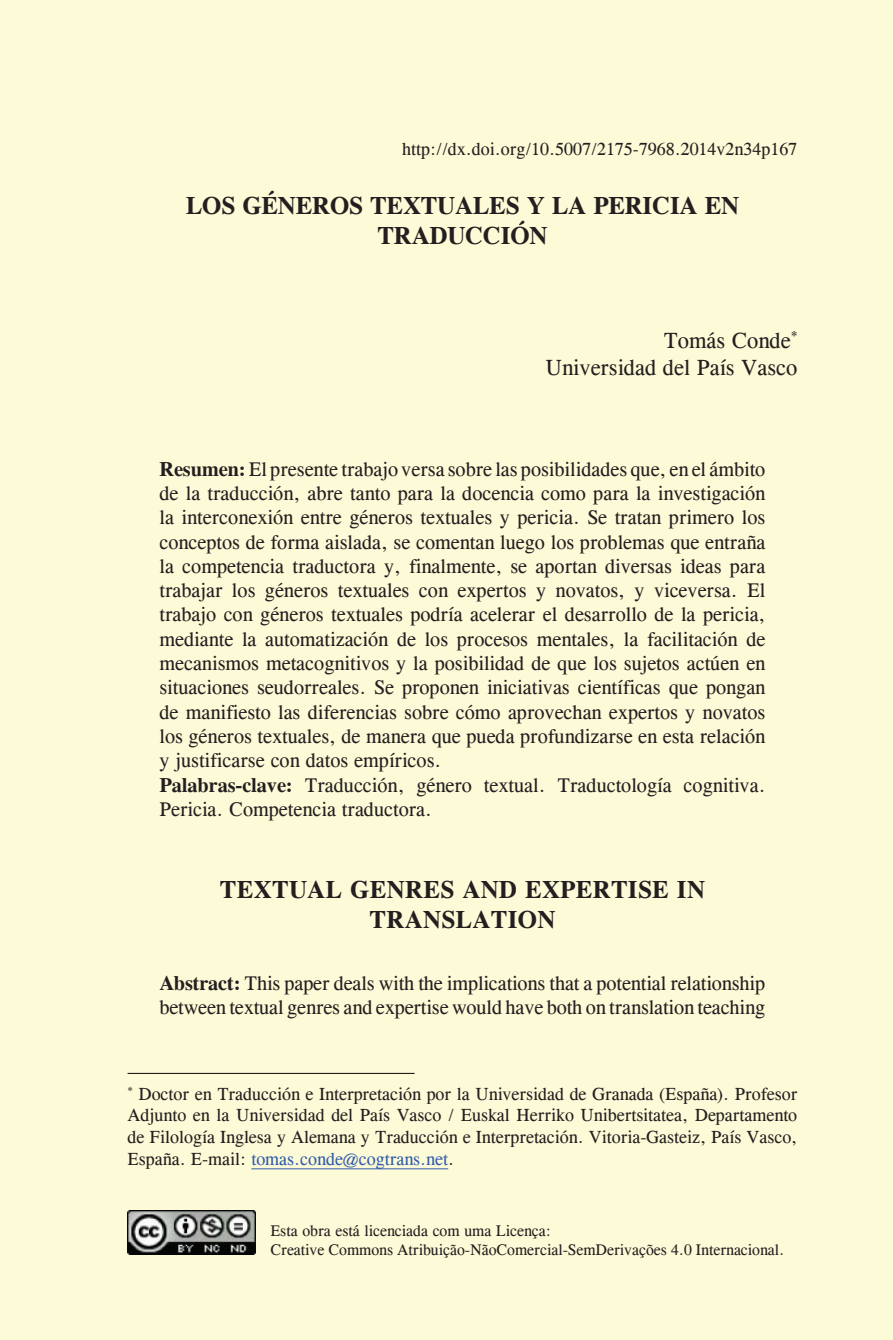
<style>
.page{position:relative;width:893px;height:1340px;background:#fff}
.page>*{position:absolute;margin:0;border:0;box-sizing:border-box;transform-origin:0 0}
.t1{font:700 24.75px/29.7px "CG Times";color:#231f20;text-align:center}
.t2{font:700 24.75px/29.7px "CG Times";letter-spacing:.02em;color:#231f20;text-align:center}
.t3{font:22.5px/27px "CG Times";color:#231f20;text-align:right}
.t4{font:20.25px/24.3px "CG Times";color:#231f20}
.t5{font:18px/21.8px "CG Times";color:#231f20;text-align:justify}
.t6{font:15.75px/18.9px "CG Times";color:#231f20}
.s1{font-weight:700}
.s2{color:#325caa}
.s3{color:#1f2020}
</style>
<div class="page">
<div style="left:0;top:0;width:893px;height:1339px;background:#fcfad7"></div>
<img style="left:128px;top:1210px;width:127px;height:44px">
<hr style="left:128px;top:1072px;width:287px;height:2px;background:#231f20">
<hr style="left:251px;top:1168px;width:197px;height:1px;background:#325caa">
<p class="t5" style="left:402px;top:138px;width:397px">http://dx.doi.org/10.5007/2175-7968.2014v2n34p167</p>
<p class="t1" style="left:186px;top:191px;width:555px">LOS GÉNEROS TEXTUALES Y LA PERICIA EN<br>TRADUCCIÓN</p>
<p class="t3" style="left:545px;top:327px;width:253px">Tomás Conde<sup>*<br></sup>Universidad del País Vasco</p>
<p class="t4" style="left:159px;top:456px;width:607px"><span class="s1">Resumen:</span> El presente trabajo versa sobre las posibilidades que, en el ámbito de la traducción, abre tanto para la docencia como para la investigación la interconexión entre géneros textuales y pericia. Se tratan primero los conceptos de forma aislada, se comentan luego los problemas que entraña la competencia traductora y, finalmente, se aportan diversas ideas para trabajar los géneros textuales con expertos y novatos, y viceversa. El trabajo con géneros textuales podría acelerar el desarrollo de la pericia, mediante la automatización de los procesos mentales, la facilitación de mecanismos metacognitivos y la posibilidad de que los sujetos actúen en situaciones seudorreales. Se proponen iniciativas científicas que pongan de manifiesto las diferencias sobre cómo aprovechan expertos y novatos los géneros textuales, de manera que pueda profundizarse en esta relación y justificarse con datos empíricos.<br><span class="s1">Palabras-clave:</span> Traducción, género textual. Traductología cognitiva.<br>Pericia. Competencia traductora.</p>
<p class="t2" style="left:220px;top:874px;width:486px">TEXTUAL GENRES AND EXPERTISE IN<br>TRANSLATION</p>
<p class="t4" style="left:159px;top:971px;width:607px"><span class="s1">Abstract:</span> This paper deals with the implications that a potential relationship between textual genres and expertise would have both on translation teaching</p>
<p class="t5" style="left:128px;top:1082px;width:671px"><sup>*</sup> Doctor en Traducción e Interpretación por la Universidad de Granada (España). Profesor Adjunto en la Universidad del País Vasco / Euskal Herriko Unibertsitatea, Departamento de Filología Inglesa y Alemana y Traducción e Interpretación. Vitoria-Gasteiz, País Vasco, España. E-mail: <span class="s2">tomas.conde@cogtrans.net</span><span class="s3">.</span></p>
<p class="t6" style="left:270px;top:1221px;width:516px">Esta obra está licenciada com uma Licença:<br>Creative Commons Atribuição-NãoComercial-SemDerivações 4.0 Internacional.</p>
</div>
